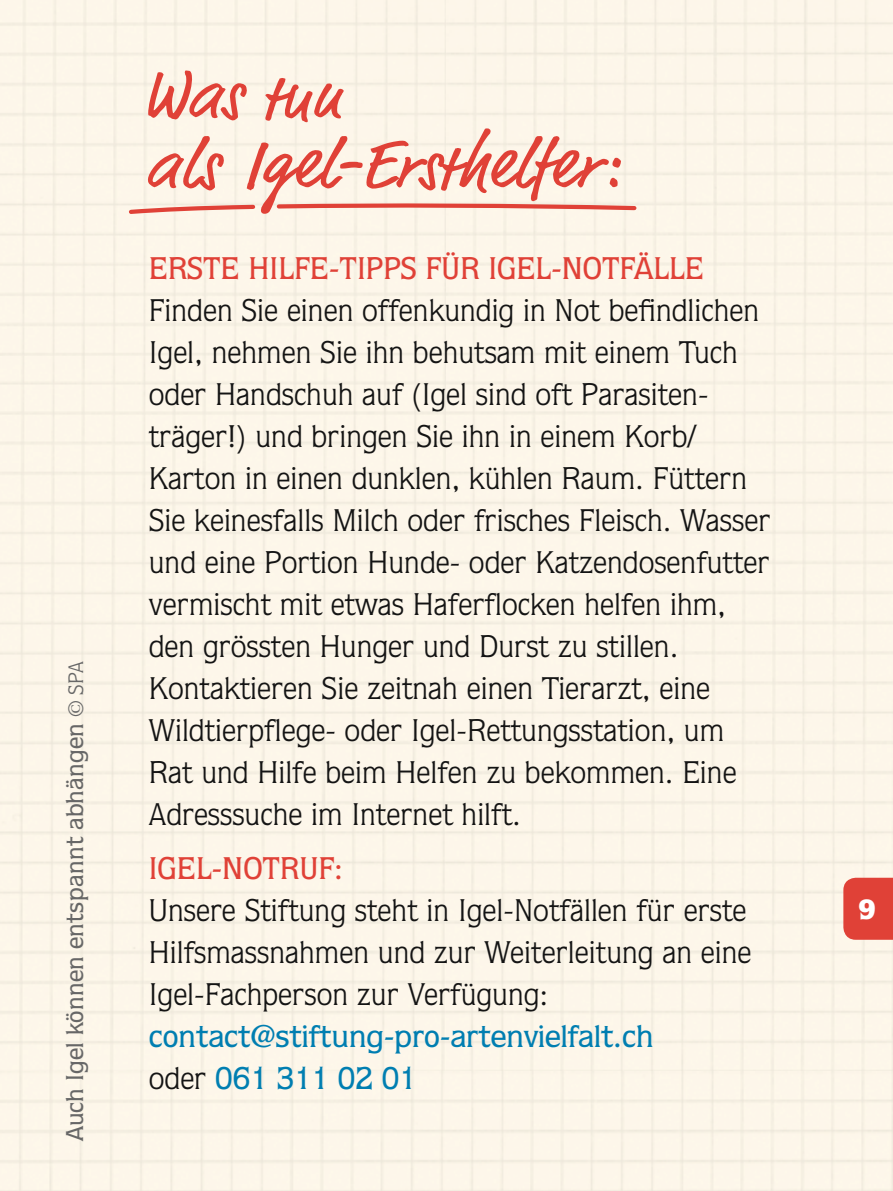
<style>
.page{position:relative;width:893px;height:1191px;background:#fff}
.page>*{position:absolute;margin:0;border:0;box-sizing:border-box;transform-origin:0 0}
.t1{font:70px/70px "Script One";letter-spacing:-.025em;color:#e04137}
.t2{font:31.5px/42px "Quorum Std";color:#141414}
.t3{font:500 31.5px/42px "Quorum Std";color:#007eb1}
.t4{font:500 31.5px "Quorum Std";color:#e04137}
.t5{font:900 28px "Quorum Std";color:#fff}
.t6{font:500 24.5px "Quorum Std";letter-spacing:.01em;color:#676767}
.s1{font-weight:400;font-size:21px}
.s2{font-weight:400;color:#141414}
</style>
<div class="page">
<img style="left:0;top:0;width:893px;height:1191px">
<div style="left:843px;top:877px;width:50px;height:62px;background:#e04137"></div>
<svg style="left:126px;top:203px;width:131px;height:13px"></svg>
<svg style="left:275px;top:202px;width:364px;height:10px"></svg>
<p class="t6" style="left:60px;top:1141px;width:482px;rotate:-90deg">Auch Igel können entspannt abhängen <span class="s1">© SPA</span></p>
<h1 class="t1" style="left:149px;top:58px;width:478px">Was tun<br>als Igel-Ersthelfer:</h1>
<p class="t4" style="left:149px;top:249px;width:557px">ERSTE HILFE-TIPPS FÜR IGEL-NOTFÄLLE</p>
<p class="t2" style="left:149px;top:289px;width:623px">Finden Sie einen offenkundig in Not befindlichen Igel, nehmen Sie ihn behutsam mit einem Tuch oder Handschuh auf (Igel sind oft Para siten - träger!) und bringen Sie ihn in einem Korb/ Karton in einen dunklen, kühlen Raum. Füttern Sie keinesfalls Milch oder frisches Fleisch. Wasser und eine Portion Hunde- oder Katzendosenfutter vermischt mit etwas Haferflocken helfen ihm, den grössten Hunger und Durst zu stillen.<br>Kontaktieren Sie zeitnah einen Tierarzt, eine Wildtierpflege- oder Igel-Rettungsstation, um Rat und Hilfe beim Helfen zu bekommen. Eine Adresssuche im Internet hilft.</p>
<p class="t4" style="left:149px;top:850px;width:196px">IGEL-NOTRUF:</p>
<p class="t2" style="left:149px;top:889px;width:604px">Unsere Stiftung steht in Igel-Notfällen für erste<br>Hilfsmassnahmen und zur Weiterleitung an eine<br>Igel-Fachperson zur Verfügung:</p>
<p class="t3" style="left:149px;top:1015px;width:506px">contact@stiftung-pro-artenvielfalt.ch <span class="s2">oder</span> 061 311 02 01</p>
<p class="t5" style="left:858px;top:891px;width:19px">9</p>
</div>
